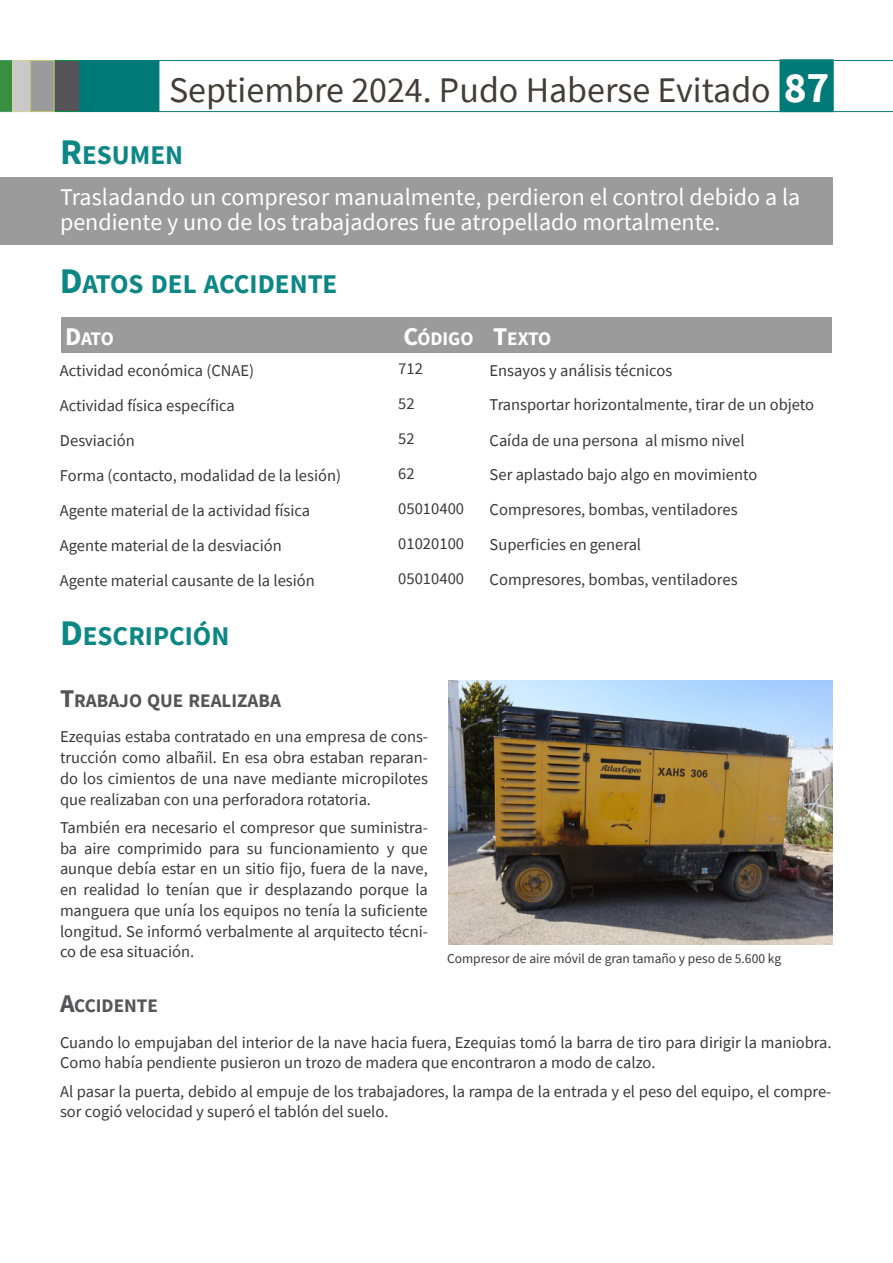
<style>
.page{position:relative;width:893px;height:1263px;background:#fff}
.page>*{position:absolute;margin:0;border:0;box-sizing:border-box;transform-origin:0 0}
.t1{font:36px "Source Sans Pro";color:#433d37}
.t2{font:700 27px "Source Sans Pro";color:#0d8785}
.t3{font:24px/25.5px "Source Sans Pro";color:#fff}
.t4{font:700 19.2px "Source Sans Pro";color:#555559}
.t5{font:700 19.2px "Source Sans Pro";color:#fff}
.t6{font:16.5px/20.7px "Source Sans Pro";color:#383838}
.t7{font:13.5px "Source Sans Pro";color:#383838}
.s1{font-weight:700;font-size:43.5px;color:#fff}
.s2{font-size:36px}
.s3{font-size:25.5px}
.s4{color:#9b9b9b}
</style>
<div class="page">
<svg style="left:159px;top:60px;width:734px;height:52px"></svg>
<div style="left:780px;top:60px;width:53px;height:51px;background:#007a78"></div>
<div style="left:779px;top:59px;width:55px;height:53px;border:2px solid #007a78"></div>
<svg style="left:0;top:60px;width:12px;height:52px"></svg>
<div style="left:54px;top:61px;width:26px;height:51px;background:#555559"></div>
<div style="left:54px;top:60px;width:26px;height:52px;border:1px solid #009543"></div>
<div style="left:13px;top:61px;width:18px;height:51px;background:#c9c9c9"></div>
<div style="left:12px;top:60px;width:19px;height:52px;border:1px solid #d8d399"></div>
<div style="left:31px;top:61px;width:23px;height:51px;background:#9b9b9b"></div>
<div style="left:30px;top:60px;width:25px;height:52px;border:1px solid #c6c572"></div>
<div style="left:80px;top:61px;width:79px;height:51px;background:#007a78"></div>
<div style="left:79px;top:60px;width:80px;height:52px;border:1px solid #007a78"></div>
<div style="left:0;top:177px;width:833px;height:68px;background:#9b9b9b"></div>
<div style="left:61px;top:317px;width:337px;height:36px;background:#9b9b9b"></div>
<div style="left:489px;top:317px;width:343px;height:36px;background:#9b9b9b"></div>
<div style="left:399px;top:317px;width:89px;height:36px;background:#9b9b9b"></div>
<img style="left:448px;top:681px;width:385px;height:264px">
<h1 class="t1" style="left:169px;top:66px;width:662px">Septiembre 2024. Pudo Haberse Evitado <span class="s1">87</span></h1>
<h2 class="t2" style="left:60px;top:138px;width:125px"><span class="s2">R</span>ESUMEN</h2>
<h3 class="t3" style="left:60px;top:183px;width:742px">Trasladando un compresor manualmente, perdieron el control debido a la pendiente y uno de los trabajadores fue atropellado mortalmente.</h3>
<h2 class="t2" style="left:60px;top:267px;width:279px"><span class="s2">D</span>ATOS DEL ACCIDENTE</h2>
<p class="t5" style="left:65px;top:326px;width:61px"><span class="s3">D</span>ATO<span class="s4">É</span></p>
<p class="t5" style="left:493px;top:326px;width:75px"><span class="s3">T</span>EXTO <span class="s4">É</span></p>
<p class="t6" style="left:60px;top:353px;width:196px;line-height:35px">Actividad económica (CNAE)<br>Actividad física específica</p>
<p class="t5" style="left:403px;top:326px;width:72px"><span class="s3">C</span>ÓDIGO</p>
<p class="t6" style="left:398px;top:351px;width:67px;line-height:35px">712<br>52<br>52<br>62<br>05010400<br>01020100</p>
<p class="t6" style="left:490px;top:353px;width:326px;line-height:33.9px">Ensayos y análisis técnicos<br>Transportar horizontalmente, tirar de un objeto</p>
<p class="t6" style="left:60px;top:430px;width:76px">Desviación</p>
<p class="t6" style="left:490px;top:423px;width:269px;line-height:34.7px">Caída de una persona al mismo nivel Ser aplastado bajo algo en movimiento Compresores, bombas, ventiladores Superficies en general</p>
<p class="t6" style="left:60px;top:465px;width:283px">Forma (contacto, modalidad de la lesión)</p>
<p class="t6" style="left:60px;top:500px;width:252px">Agente material de la actividad física</p>
<p class="t6" style="left:60px;top:528px;width:257px;line-height:35px">Agente material de la desviación<br>Agente material causante de la lesión</p>
<p class="t6" style="left:398px;top:568px;width:67px">05010400</p>
<p class="t6" style="left:490px;top:569px;width:249px">Compresores, bombas, ventiladores</p>
<h2 class="t2" style="left:60px;top:618px;width:171px"><span class="s2">D</span>ESCRIPCIÓN</h2>
<p class="t4" style="left:60px;top:688px;width:223px"><span class="s3">T</span>RABAJO QUE REALIZABA</p>
<p class="t6" style="left:60px;top:726px;width:369px;text-align:justify">Ezequias estaba contratado en una empresa de cons&shy;trucción como albañil. En esa obra estaban reparan&shy;do los cimientos de una nave mediante micropilotes que realizaban con una perforadora rotatoria.</p>
<p class="t6" style="left:60px;top:817px;width:369px;text-align:justify">También era necesario el compresor que suministra&shy;ba aire comprimido para su funcionamiento y que aunque debía estar en un sitio fijo, fuera de la nave, en realidad lo tenían que ir desplazando porque la manguera que unía los equipos no tenía la suficiente longitud. Se informó verbalmente al arquitecto técni&shy;co de esa situación.</p>
<p class="t4" style="left:60px;top:993px;width:100px"><span class="s3">A</span>CCIDENTE</p>
<p class="t6" style="left:60px;top:1031px;width:773px">Cuando lo empujaban del interior de la nave hacia fuera, Ezequias tomó la barra de tiro para dirigir la maniobra.<br>Como había pendiente pusieron un trozo de madera que encontraron a modo de calzo.</p>
<p class="t6" style="left:60px;top:1080px;width:773px">Al pasar la puerta, debido al empuje de los trabajadores, la rampa de la entrada y el peso del equipo, el compre&shy;sor cogió velocidad y superó el tablón del suelo.</p>
<p class="t7" style="left:447px;top:949px;width:336px">Compresor de aire móvil de gran tamaño y peso de 5.600 kg</p>
</div>
